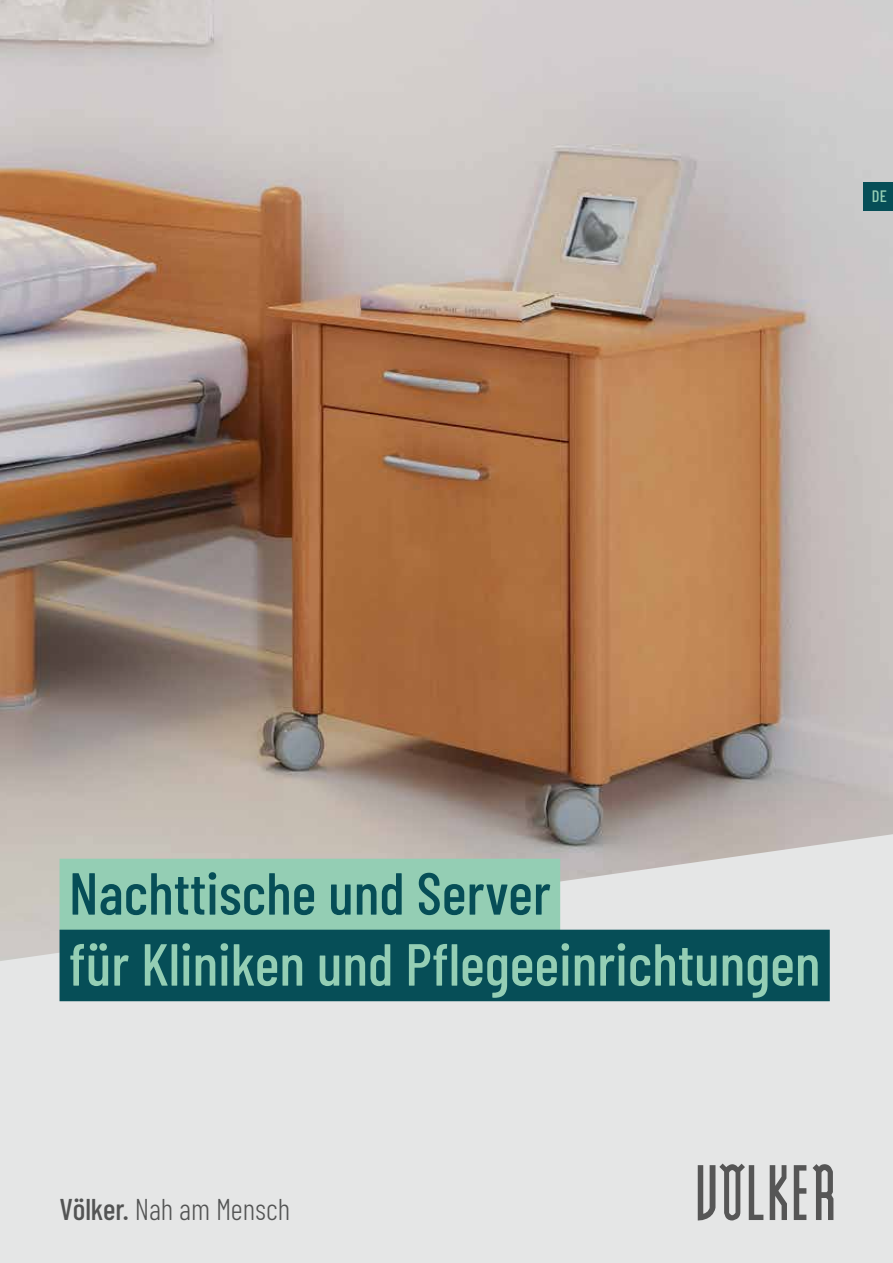
<style>
.page{position:relative;width:893px;height:1263px;background:#fff}
.page>*{position:absolute;margin:0;border:0;box-sizing:border-box;transform-origin:0 0}
.t1{font:500 59.1px "Barlow Condensed";color:#94ceb4}
.t2{font:500 59.1px "Barlow Condensed";color:#064e57}
.t3{font:300 30px "Barlow Condensed";letter-spacing:-.005em;color:#535454}
.t4{font:500 16.5px "Barlow Condensed";color:#94ceb4}
.s1{font-weight:500}
</style>
<div class="page">
<div style="left:0;top:601px;width:893px;height:662px;background:#e5e6e6"></div>
<img style="left:1px;top:0;width:892px;height:961px">
<svg style="left:698px;top:1163px;width:65px;height:57px"></svg>
<svg style="left:770px;top:1165px;width:17px;height:55px"></svg>
<svg style="left:794px;top:1165px;width:12px;height:55px"></svg>
<svg style="left:813px;top:1164px;width:20px;height:56px"></svg>
<hr style="left:0;top:0;width:1px;height:1263px;background:#e5e6e6">
<div style="left:863px;top:182px;width:30px;height:28px;background:#064e57"></div>
<div style="left:60px;top:859px;width:500px;height:71px;background:#94ceb4"></div>
<div style="left:60px;top:930px;width:770px;height:71px;background:#064e57"></div>
<p class="t4" style="left:872px;top:184px;width:16px">DE</p>
<p class="t2" style="left:69px;top:851px;width:483px">Nachttische und Server</p>
<p class="t1" style="left:69px;top:922px;width:753px">für Kliniken und Pflegeeinrichtungen</p>
<p class="t3" style="left:60px;top:1188px;width:232px"><span class="s1">Völker.</span> Nah am Mensch</p>
</div>
